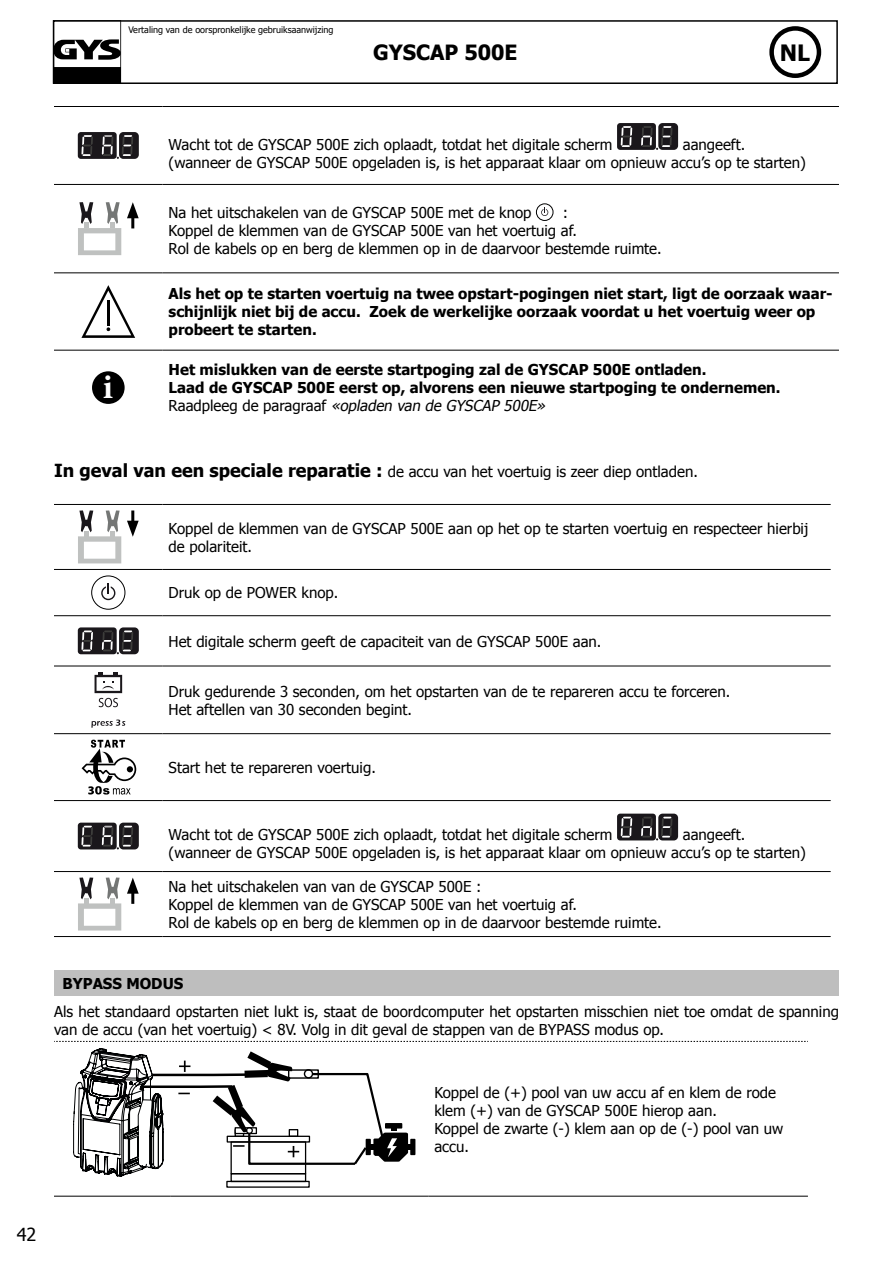
<style>
.page{position:relative;width:893px;height:1263px;background:#fff}
.page>*{position:absolute;margin:0;border:0;box-sizing:border-box;transform-origin:0 0}
.t1{font:700 34.5px "Minion Pro";color:#fff}
.t2{font:700 22.5px "Tahoma";color:#000}
.t3{font:700 21px "Tahoma";color:#000}
.t4{font:18px "Tahoma";color:#000}
.t5{font:15px/18px "Tahoma";color:#000}
.t6{font:700 15px/18px "Tahoma";color:#000}
.t7{font:9px "Tahoma";color:#000}
.s1{font-weight:400}
.s2{font-weight:400;font-style:italic}
.s3{font-weight:700;font-size:18px}
</style>
<div class="page">
<div style="left:53px;top:20px;width:785px;height:64px;border:2px solid #000"></div>
<svg style="left:53px;top:20px;width:68px;height:64px"></svg>
<div style="left:769px;top:26px;width:52px;height:52px;border:4px solid #000;border-radius:50%"></div>
<hr style="left:54px;top:106px;width:109px;height:1px;background:#000">
<hr style="left:163px;top:106px;width:676px;height:1px;background:#000">
<hr style="left:54px;top:184px;width:109px;height:1px;background:#000">
<hr style="left:163px;top:184px;width:676px;height:1px;background:#000">
<hr style="left:54px;top:273px;width:109px;height:1px;background:#000">
<hr style="left:163px;top:273px;width:676px;height:1px;background:#000">
<hr style="left:54px;top:350px;width:109px;height:1px;background:#000">
<hr style="left:163px;top:350px;width:676px;height:1px;background:#000">
<div style="left:119px;top:132px;width:20px;height:27px;background:#1a171b;border-radius:4px"></div>
<div style="left:78px;top:132px;width:39px;height:27px;background:#1a171b;border-radius:3px"></div>
<svg style="left:81px;top:135px;width:12px;height:21px"></svg>
<svg style="left:102px;top:135px;width:31px;height:24px"></svg>
<div style="left:658px;top:123px;width:20px;height:27px;background:#1a171b;border-radius:4px"></div>
<div style="left:617px;top:123px;width:39px;height:27px;background:#1a171b;border-radius:3px"></div>
<svg style="left:621px;top:126px;width:11px;height:21px"></svg>
<svg style="left:641px;top:126px;width:31px;height:24px"></svg>
<svg style="left:78px;top:202px;width:43px;height:53px"></svg>
<div style="left:110px;top:211px;width:6px;height:7px;background:#747675;border-radius:50%"></div>
<hr style="left:131px;top:213px;width:3px;height:15px;background:#000">
<svg style="left:127px;top:202px;width:12px;height:16px"></svg>
<svg style="left:536px;top:204px;width:17px;height:16px"></svg>
<div style="left:536px;top:204px;width:17px;height:17px;border:1px solid #000;border-radius:50%"></div>
<svg style="left:541px;top:208px;width:7px;height:8px"></svg>
<svg style="left:81px;top:285px;width:54px;height:53px"></svg>
<div style="left:92px;top:371px;width:33px;height:33px;background:#000;border-radius:50%"></div>
<hr style="left:54px;top:504px;width:109px;height:1px;background:#000">
<hr style="left:163px;top:504px;width:668px;height:1px;background:#000">
<hr style="left:54px;top:569px;width:109px;height:1px;background:#000">
<hr style="left:163px;top:569px;width:668px;height:1px;background:#000">
<hr style="left:54px;top:615px;width:109px;height:1px;background:#000">
<hr style="left:163px;top:615px;width:668px;height:1px;background:#000">
<hr style="left:54px;top:666px;width:109px;height:1px;background:#000">
<hr style="left:163px;top:666px;width:668px;height:1px;background:#000">
<hr style="left:54px;top:733px;width:109px;height:1px;background:#000">
<hr style="left:163px;top:733px;width:668px;height:1px;background:#000">
<hr style="left:54px;top:800px;width:109px;height:1px;background:#000">
<hr style="left:163px;top:800px;width:668px;height:1px;background:#000">
<hr style="left:54px;top:871px;width:109px;height:1px;background:#000">
<hr style="left:163px;top:871px;width:668px;height:1px;background:#000">
<hr style="left:54px;top:936px;width:109px;height:1px;background:#000">
<hr style="left:163px;top:936px;width:668px;height:1px;background:#000">
<svg style="left:78px;top:510px;width:43px;height:53px"></svg>
<hr style="left:131px;top:510px;width:3px;height:16px;background:#000">
<svg style="left:127px;top:521px;width:12px;height:16px"></svg>
<div style="left:91px;top:575px;width:34px;height:35px;border:1px solid #000;border-radius:50%"></div>
<svg style="left:101px;top:583px;width:14px;height:17px"></svg>
<div style="left:119px;top:627px;width:20px;height:27px;background:#1a171b;border-radius:4px"></div>
<div style="left:78px;top:627px;width:39px;height:27px;background:#1a171b;border-radius:3px"></div>
<svg style="left:81px;top:630px;width:12px;height:21px"></svg>
<svg style="left:102px;top:630px;width:31px;height:24px"></svg>
<svg style="left:91px;top:719px;width:34px;height:9px"></svg>
<svg style="left:95px;top:672px;width:27px;height:35px"></svg>
<svg style="left:81px;top:740px;width:55px;height:54px"></svg>
<div style="left:119px;top:823px;width:20px;height:26px;background:#1a171b;border-radius:4px"></div>
<div style="left:78px;top:823px;width:39px;height:26px;background:#1a171b;border-radius:3px"></div>
<svg style="left:81px;top:826px;width:12px;height:20px"></svg>
<svg style="left:102px;top:826px;width:31px;height:23px"></svg>
<div style="left:658px;top:814px;width:20px;height:26px;background:#1a171b;border-radius:4px"></div>
<div style="left:617px;top:814px;width:39px;height:26px;background:#1a171b;border-radius:3px"></div>
<svg style="left:621px;top:817px;width:11px;height:20px"></svg>
<svg style="left:641px;top:817px;width:31px;height:23px"></svg>
<svg style="left:78px;top:877px;width:43px;height:53px"></svg>
<hr style="left:131px;top:888px;width:3px;height:16px;background:#000">
<svg style="left:127px;top:877px;width:12px;height:17px"></svg>
<div style="left:54px;top:970px;width:784px;height:26px;background:#bebebe"></div>
<hr style="left:54px;top:1196px;width:116px;height:1px;background:#000">
<hr style="left:170px;top:1196px;width:258px;height:1px;background:#000">
<hr style="left:428px;top:1196px;width:380px;height:1px;background:#000">
<div style="left:230px;top:1173px;width:76px;height:9px;border:1px solid #000"></div>
<svg style="left:54px;top:1041px;width:754px;height:137px"></svg>
<p class="t7" style="left:128px;top:24px;width:207px">Vertaling van de oorspronkelijke gebruiksaanwijzing</p>
<h3 class="t3" style="left:373px;top:38px;width:146px">GYSCAP 500E</h3>
<h2 class="t2" style="left:780px;top:37px;width:32px">NL</h2>
<p class="t5" style="left:169px;top:135px;width:639px;text-indent:514px">aangeeft. (wanneer de GYSCAP 500E opgeladen is, is het apparaat klaar om opnieuw accu’s op te starten)</p>
<p class="t5" style="left:169px;top:203px;width:364px">Na het uitschakelen van de GYSCAP 500E met de knop</p>
<p class="t5" style="left:169px;top:135px;width:445px">Wacht tot de GYSCAP 500E zich oplaadt, totdat het digitale scherm</p>
<p class="t5" style="left:169px;top:203px;width:495px;text-indent:394px">:<br>Koppel de klemmen van de GYSCAP 500E van het voertuig af.<br>Rol de kabels op en berg de klemmen op in de daarvoor bestemde ruimte.</p>
<p class="t6" style="left:169px;top:284px;width:665px">Als het op te starten voertuig na twee opstart-pogingen niet start, ligt de oorzaak waar&shy;schijnlijk niet bij de accu. Zoek de werkelijke oorzaak voordat u het voertuig weer op probeert te starten.</p>
<h1 class="t1" style="left:103px;top:363px;width:12px">i</h1>
<p class="t6" style="left:169px;top:360px;width:613px">Het mislukken van de eerste startpoging zal de GYSCAP 500E ontladen.<br>Laad de GYSCAP 500E eerst op, alvorens een nieuwe startpoging te ondernemen.<br><span class="s1">Ra a d p l e e g d e p a ra g ra a f</span> <span class="s2">«opladen van de GYSCAP 500E»</span></p>
<p class="t5" style="left:54px;top:461px;width:645px"><span class="s3">In geval van een speciale reparatie :</span> de accu van het voertuig is zeer diep ontladen.</p>
<p class="t5" style="left:169px;top:518px;width:641px">Koppel de klemmen van de GYSCAP 500E aan op het op te starten voertuig en respecteer hierbij de polariteit.</p>
<p class="t5" style="left:169px;top:583px;width:171px">Druk op de POWER knop.</p>
<p class="t5" style="left:169px;top:631px;width:434px">Het digitale scherm geeft de capaciteit van de GYSCAP 500E aan.</p>
<p class="t5" style="left:169px;top:681px;width:563px">Druk gedurende 3 seconden, om het opstarten van de te repareren accu te forceren.<br>Het aftellen van 30 seconden begint.</p>
<p class="t5" style="left:169px;top:758px;width:209px">Start het te repareren voertuig.</p>
<p class="t5" style="left:169px;top:825px;width:639px;text-indent:514px">aangeeft. (wanneer de GYSCAP 500E opgeladen is, is het apparaat klaar om opnieuw accu’s op te starten)</p>
<p class="t5" style="left:169px;top:877px;width:495px">Na het uitschakelen van van de GYSCAP 500E :<br>Koppel de klemmen van de GYSCAP 500E van het voertuig af.<br>Rol de kabels op en berg de klemmen op in de daarvoor bestemde ruimte.</p>
<p class="t5" style="left:169px;top:825px;width:445px">Wacht tot de GYSCAP 500E zich oplaadt, totdat het digitale scherm</p>
<p class="t6" style="left:63px;top:973px;width:122px">BYPASS MODUS</p>
<p class="t5" style="left:54px;top:1002px;width:786px">Als het standaard opstarten niet lukt is, staat de boordcomputer het opstarten misschien niet toe omdat de spanning van de accu (van het voertuig) &lt; 8V. Volg in dit geval de stappen van de BYPASS modus op.</p>
<p class="t5" style="left:434px;top:1082px;width:350px">Koppel de (+) pool van uw accu af en klem de rode klem (+) van de GYSCAP 500E hierop aan.<br>Koppel de zwarte (-) klem aan op de (-) pool van uw accu.</p>
<p class="t4" style="left:17px;top:1223px;width:21px">42</p>
</div>
